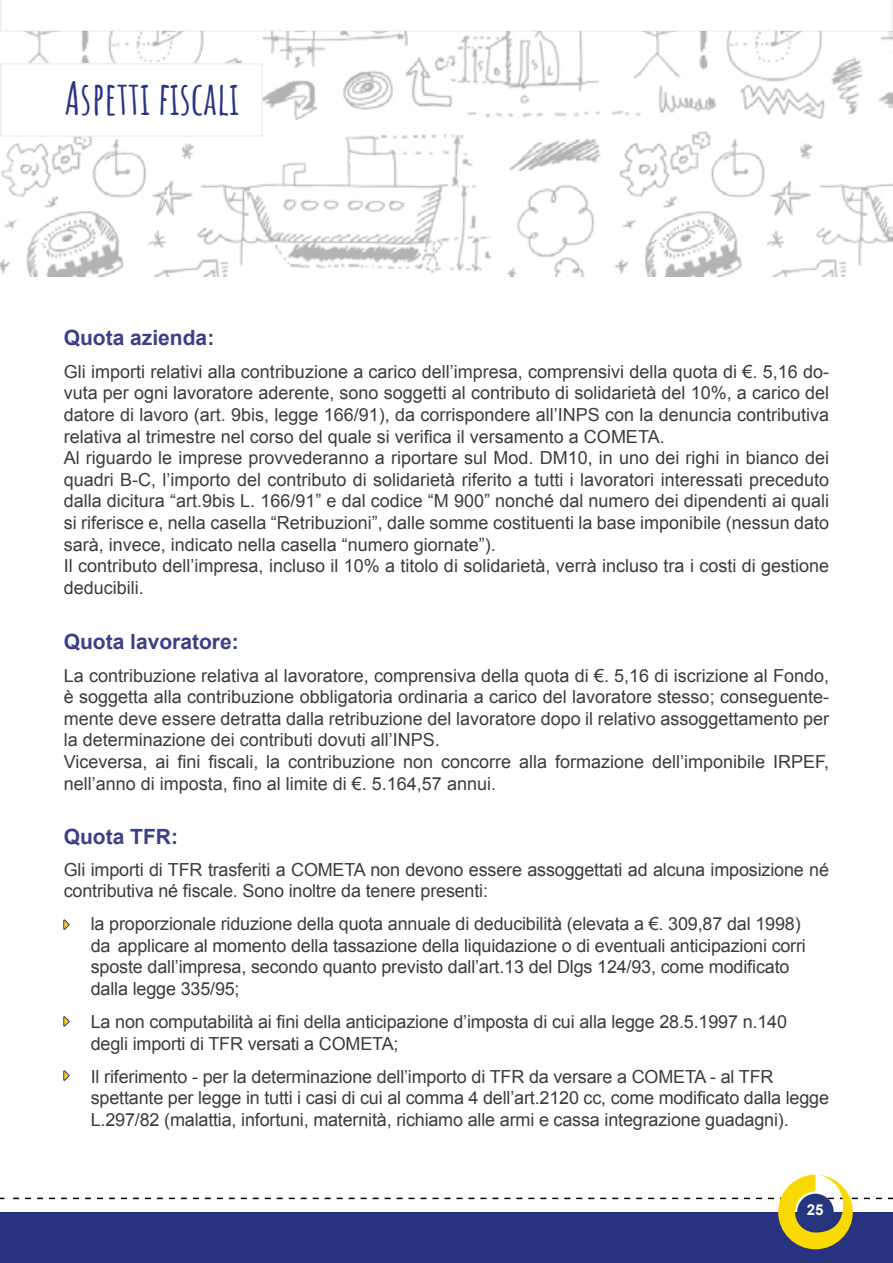
<style>
.page{position:relative;width:893px;height:1263px;background:#fff}
.page>*{position:absolute;margin:0;border:0;box-sizing:border-box;transform-origin:0 0}
.t1{font:700 45px "Amatic SC";color:#283583}
.t2{font:700 21px "Arial";color:#3b4088}
.t3{font:18px/21.6px "Arial";color:#3c3c3b}
.t4{font:700 15px "Arial";color:#fff}
</style>
<div class="page">
<div style="left:0;top:1212px;width:893px;height:51px;background:#27337e"></div>
<svg style="left:13px;top:1174px;width:880px;height:75px"></svg>
<svg style="left:0;top:0;width:893px;height:32px"></svg>
<img style="left:0;top:32px;width:893px;height:244px">
<div style="left:1px;top:64px;width:261px;height:72px;background:#fff"></div>
<div style="left:0;top:63px;width:263px;height:74px;border:2px solid #eeeff3"></div>
<h1 class="t1" style="left:65px;top:64px;width:176px">Aspetti fiscali</h1>
<p class="t2" style="left:64px;top:324px;width:152px">Quota azienda:</p>
<p class="t3" style="left:64px;top:361px;width:767px">Gli importi relativi alla contribuzione a carico dell’impresa, comprensivi della quota di €. 5,16 do&shy;vuta per ogni lavoratore aderente, sono soggetti al contributo di solidarietà del 10%, a carico del datore di lavoro (art. 9bis, legge 166/91), da corrispondere all’INPS con la denuncia contributiva relativa al trimestre nel corso del quale si verifica il versamento a COMETA.<br>Al riguardo le imprese provvederanno a riportare sul Mod. DM10, in uno dei righi in bianco dei quadri B-C, l’importo del contributo di solidarietà riferito a tutti i lavoratori interessati preceduto dalla dicitura “art.9bis L. 166/91” e dal codice “M 900” nonché dal numero dei dipendenti ai quali si riferisce e, nella casella “Retribuzioni”, dalle somme costituenti la base imponibile (nessun dato sarà, invece, indicato nella casella “numero giornate”).<br>Il contributo dell’impresa, incluso il 10% a titolo di solidarietà, verrà incluso tra i costi di gestione deducibili.</p>
<p class="t2" style="left:64px;top:627px;width:177px">Quota lavoratore:</p>
<p class="t3" style="left:64px;top:664px;width:767px">La contribuzione relativa al lavoratore, comprensiva della quota di €. 5,16 di iscrizione al Fondo, è soggetta alla contribuzione obbligatoria ordinaria a carico del lavoratore stesso; conseguente&shy;mente deve essere detratta dalla retribuzione del lavoratore dopo il relativo assoggettamento per la determinazione dei contributi dovuti all’INPS.<br>Viceversa, ai fini fiscali, la contribuzione non concorre alla formazione dell’imponibile IRPEF, nell’anno di imposta, fino al limite di €. 5.164,57 annui.</p>
<p class="t2" style="left:64px;top:823px;width:116px">Quota TFR:</p>
<p class="t3" style="left:64px;top:859px;width:767px">Gli importi di TFR trasferiti a COMETA non devono essere assoggettati ad alcuna imposizione né contributiva né fiscale. Sono inoltre da tenere presenti:</p>
<p class="t3" style="left:91px;top:913px;width:717px">la proporzionale riduzione della quota annuale di deducibilità (elevata a €. 309,87 dal 1998) da applicare al momento della tassazione della liquidazione o di eventuali anticipazioni corri sposte dall’impresa, secondo quanto previsto dall’art.13 del Dlgs 124/93, come modificato dalla legge 335/95;</p>
<p class="t3" style="left:91px;top:1011px;width:698px">La non computabilità ai fini della anticipazione d’imposta di cui alla legge 28.5.1997 n.140 degli importi di TFR versati a COMETA;</p>
<p class="t3" style="left:91px;top:1066px;width:740px">Il riferimento - per la determinazione dell’importo di TFR da versare a COMETA - al TFR spettante per legge in tutti i casi di cui al comma 4 dell’art.2120 cc, come modificato dalla legge<br>L.297/82 (malattia, infortuni, maternità, richiamo alle armi e cassa integrazione guadagni).</p>
<p class="t4" style="left:807px;top:1200px;width:18px">25</p>
</div>
